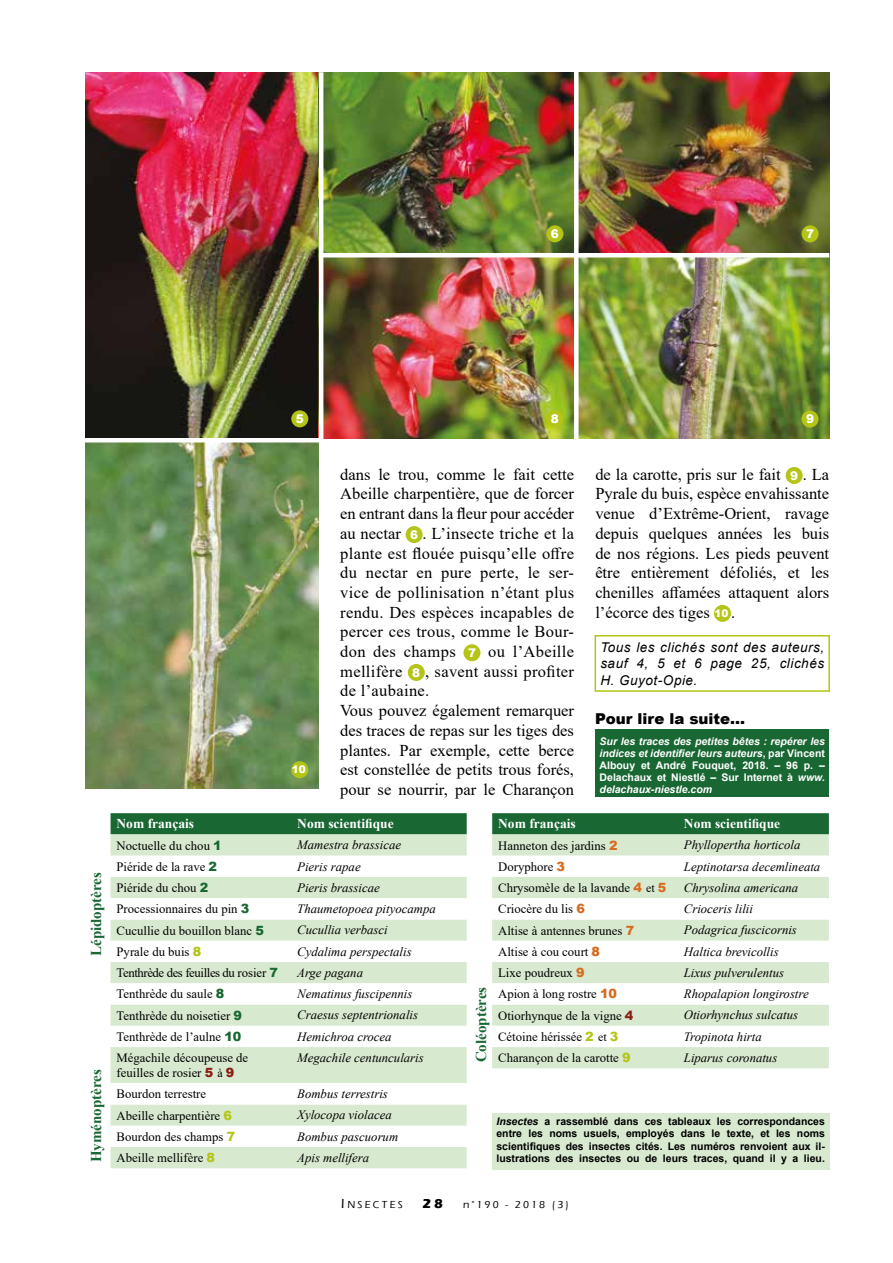
<style>
.page{position:relative;width:893px;height:1263px;background:#fff}
.page>*{position:absolute;margin:0;border:0;box-sizing:border-box;transform-origin:0 0}
.t1{font:16.5px/19.6px "Times New Roman";color:#000}
.t2{font:700 15px "Times New Roman";color:#196733}
.t3{font:900 15px "Arial";color:#000}
.t4{font:italic 13.5px/16.2px "Arial";letter-spacing:.04em;color:#000;text-align:justify}
.t5{font:700 13.5px "Times New Roman";color:#fff}
.t6{font:12.75px/15.3px "Times New Roman";color:#000}
.t7{font:italic 12.75px "Times New Roman";color:#000}
.t8{font:12.75px "Times New Roman";letter-spacing:-.03em;color:#000}
.t9{font:900 12px "Arial";color:#fff}
.t10{font:700 10.5px/12.6px "Arial";color:#000;text-align:justify}
.t11{font:italic 700 10.5px/12px "Arial";color:#fff;text-align:justify}
.t12{font:500 10.5px "Eras ITC";letter-spacing:.2em;color:#000}
.t13{font:900 10.5px "Arial";color:#fff}
.s1{font-family:"Arial";font-weight:900;font-size:12px;color:#fff}
.s2{font-family:"Arial";font-weight:900;font-size:10.5px;color:#fff}
.s3{font-style:normal}
.s4{font-family:"Arial";font-weight:900;color:#196733}
.s5{font-family:"Arial";font-weight:900;color:#b4c518}
.s6{font-family:"Arial";font-weight:900;color:#891e12}
.s7{font-size:12px}
.s8{font-family:"Arial";font-weight:900;color:#d76b1f}
.s9{font-style:italic}
.s10{font-size:13.5px}
.s11{font-weight:700;font-size:13.5px}
</style>
<div class="page">
<div style="left:595px;top:729px;width:234px;height:68px;background:#196733"></div>
<img style="left:85px;top:72px;width:234px;height:717px">
<img style="left:323px;top:72px;width:506px;height:366px">
<div style="left:406px;top:526px;width:17px;height:17px;background:#b4c518;border-radius:50%"></div>
<div style="left:463px;top:644px;width:17px;height:17px;background:#b4c518;border-radius:50%"></div>
<div style="left:408px;top:664px;width:17px;height:17px;background:#b4c518;border-radius:50%"></div>
<div style="left:786px;top:467px;width:17px;height:17px;background:#b4c518;border-radius:50%"></div>
<div style="left:714px;top:605px;width:17px;height:17px;background:#b4c518;border-radius:50%"></div>
<hr style="left:319px;top:253px;width:510px;height:4px;background:#fff">
<div style="left:574px;top:68px;width:5px;height:376px;background:#fff"></div>
<hr style="left:85px;top:438px;width:236px;height:4px;background:#fff">
<div style="left:801px;top:225px;width:18px;height:17px;background:#b4c518;border-radius:50%"></div>
<div style="left:546px;top:410px;width:17px;height:17px;background:#b4c518;border-radius:50%"></div>
<div style="left:801px;top:410px;width:18px;height:18px;background:#b4c518;border-radius:50%"></div>
<div style="left:291px;top:761px;width:17px;height:17px;background:#b4c518;border-radius:50%"></div>
<div style="left:291px;top:410px;width:17px;height:17px;background:#b4c518;border-radius:50%"></div>
<div style="left:546px;top:225px;width:17px;height:17px;background:#b4c518;border-radius:50%"></div>
<div style="left:595px;top:635px;width:235px;height:57px;border:2px solid #b4c518"></div>
<div style="left:111px;top:813px;width:356px;height:21px;background:#196733"></div>
<div style="left:111px;top:834px;width:356px;height:334px;background:#d7e9cf"></div>
<svg style="left:111px;top:856px;width:356px;height:291px"></svg>
<div style="left:492px;top:813px;width:337px;height:21px;background:#196733"></div>
<div style="left:492px;top:834px;width:337px;height:234px;background:#d7e9cf"></div>
<svg style="left:492px;top:856px;width:337px;height:191px"></svg>
<div style="left:492px;top:1113px;width:337px;height:56px;background:#d7e9cf"></div>
<p class="t9" style="left:551px;top:225px;width:10px">6</p>
<p class="t9" style="left:806px;top:225px;width:10px">7</p>
<p class="t9" style="left:296px;top:410px;width:10px">5</p>
<p class="t9" style="left:551px;top:410px;width:10px">8</p>
<p class="t9" style="left:806px;top:410px;width:10px">9</p>
<p class="t2" style="left:85px;top:956px;width:85px;rotate:-90deg">Lépidoptères</p>
<p class="t2" style="left:85px;top:1162px;width:95px;rotate:-90deg">Hyménoptères</p>
<p class="t13" style="left:292px;top:762px;width:16px">10</p>
<p class="t1" style="left:340px;top:464px;width:235px">dans le trou, comme le fait cette<br>Abeille charpentière, que de forcer en entrant dans la fleur pour accéder au nectar <span class="s1">6</span> . L’insecte triche et la plante est flouée puisqu’elle offre du nectar en pure perte, le ser&shy;vice de pollinisation n’étant plus rendu. Des espèces incapables de percer ces trous, comme le Bour&shy;don des champs <span class="s1">7</span> ou l’Abeille mellifère <span class="s1">8</span> , savent aussi profiter de l’aubaine.<br>Vous pouvez également remarquer des traces de repas sur les tiges des plantes. Par exemple, cette berce est constellée de petits trous forés, pour se nourrir, par le Charançon</p>
<p class="t1" style="left:595px;top:464px;width:235px;text-align:justify">de la carotte, pris sur le fait <span class="s1">9</span> . La Pyrale du buis, espèce envahissante venue d’Extrême-Orient, ravage depuis quelques années les buis de nos régions. Les pieds peuvent être entièrement défoliés, et les chenilles affamées attaquent alors l’écorce des tiges <span class="s2">10</span> .</p>
<p class="t4" style="left:600px;top:639px;width:225px">Tous les clichés sont des auteurs, sauf 4, 5 et 6 page 25, clichés H. Guyot-Opie.</p>
<p class="t3" style="left:595px;top:708px;width:151px">Pour lire la suite...</p>
<p class="t11" style="left:600px;top:735px;width:227px">Sur les traces des petites bêtes : repérer les indices et identifier leurs auteurs<span class="s3">, par Vincent Albouy et André Fouquet, 2018. – 96 p. – Delachaux et Niestlé – Sur Internet à</span> www. delachaux-niestle.com</p>
<p class="t5" style="left:117px;top:814px;width:79px">Nom français</p>
<p class="t5" style="left:297px;top:814px;width:98px">Nom scientifique</p>
<p class="t6" style="left:117px;top:837px;width:107px">Noctuelle du chou <span class="s4">1</span></p>
<p class="t7" style="left:297px;top:836px;width:105px">Mamestra brassicae</p>
<p class="t6" style="left:117px;top:858px;width:102px">Piéride de la rave <span class="s4">2</span></p>
<p class="t7" style="left:297px;top:857px;width:65px">Pieris rapae</p>
<p class="t6" style="left:117px;top:880px;width:93px">Piéride du chou <span class="s4">2</span></p>
<p class="t7" style="left:297px;top:879px;width:84px">Pieris brassicae</p>
<p class="t6" style="left:117px;top:901px;width:134px">Processionnaires du pin <span class="s4">3</span></p>
<p class="t7" style="left:297px;top:900px;width:140px">Thaumetopoea pityocampa</p>
<p class="t6" style="left:117px;top:922px;width:149px">Cucullie du bouillon blanc <span class="s4">5</span></p>
<p class="t7" style="left:297px;top:921px;width:92px">Cucullia verbasci</p>
<p class="t6" style="left:117px;top:943px;width:86px">Pyrale du buis <span class="s5">8</span></p>
<p class="t7" style="left:297px;top:942px;width:116px">Cydalima perspectalis</p>
<p class="t8" style="left:117px;top:964px;width:163px">Tenthrède des feuilles du rosier <span class="s4">7</span></p>
<p class="t7" style="left:297px;top:964px;width:67px">Arge pagana</p>
<p class="t6" style="left:117px;top:986px;width:109px">Tenthrède du saule <span class="s4">8</span></p>
<p class="t7" style="left:297px;top:985px;width:117px">Nematinus fuscipennis</p>
<p class="t6" style="left:117px;top:1007px;width:127px">Tenthrède du noisetier <span class="s4">9</span></p>
<p class="t7" style="left:297px;top:1006px;width:122px">Craesus septentrionalis</p>
<p class="t6" style="left:117px;top:1029px;width:126px">Tenthrède de l’aulne <span class="s4">10</span></p>
<p class="t7" style="left:297px;top:1028px;width:96px">Hemichroa crocea</p>
<p class="t6" style="left:117px;top:1049px;width:133px">Mégachile découpeuse de feuilles de rosier <span class="s6">5</span> <span class="s7">à</span> <span class="s6">9</span></p>
<p class="t7" style="left:297px;top:1049px;width:128px">Megachile centuncularis</p>
<p class="t6" style="left:117px;top:1086px;width:91px">Bourdon terrestre</p>
<p class="t7" style="left:297px;top:1085px;width:92px">Bombus terrestris</p>
<p class="t6" style="left:117px;top:1107px;width:117px">Abeille charpentière <span class="s5">6</span></p>
<p class="t7" style="left:297px;top:1106px;width:96px">Xylocopa violacea</p>
<p class="t6" style="left:117px;top:1128px;width:120px">Bourdon des champs <span class="s5">7</span></p>
<p class="t7" style="left:297px;top:1127px;width:102px">Bombus pascuorum</p>
<p class="t6" style="left:117px;top:1150px;width:100px">Abeille mellifère <span class="s5">8</span></p>
<p class="t7" style="left:297px;top:1149px;width:73px">Apis mellifera</p>
<p class="t2" style="left:470px;top:1062px;width:77px;rotate:-90deg">Coléoptères</p>
<p class="t5" style="left:498px;top:814px;width:79px">Nom français</p>
<p class="t5" style="left:684px;top:814px;width:98px">Nom scientifique</p>
<p class="t6" style="left:498px;top:837px;width:121px">Hanneton des jardins <span class="s8">2</span></p>
<p class="t7" style="left:684px;top:836px;width:118px">Phyllopertha horticola</p>
<p class="t6" style="left:498px;top:858px;width:68px">Doryphore <span class="s8">3</span></p>
<p class="t7" style="left:684px;top:857px;width:138px">Leptinotarsa decemlineata</p>
<p class="t6" style="left:498px;top:880px;width:170px">Chrysomèle de la lavande <span class="s8">4</span> <span class="s7">et</span> <span class="s8">5</span></p>
<p class="t7" style="left:684px;top:879px;width:116px">Chrysolina americana</p>
<p class="t6" style="left:498px;top:901px;width:88px">Criocère du lis <span class="s8">6</span></p>
<p class="t7" style="left:684px;top:900px;width:71px">Crioceris lilii</p>
<p class="t6" style="left:498px;top:922px;width:137px">Altise à antennes brunes <span class="s8">7</span></p>
<p class="t7" style="left:684px;top:921px;width:114px">Podagrica fuscicornis</p>
<p class="t6" style="left:498px;top:943px;width:103px">Altise à cou court <span class="s8">8</span></p>
<p class="t7" style="left:684px;top:942px;width:96px">Haltica brevicollis</p>
<p class="t6" style="left:498px;top:965px;width:88px">Lixe poudreux <span class="s8">9</span></p>
<p class="t7" style="left:684px;top:964px;width:102px">Lixus pulverulentus</p>
<p class="t6" style="left:498px;top:986px;width:120px">Apion à long rostre <span class="s8">10</span></p>
<p class="t7" style="left:684px;top:985px;width:126px">Rhopalapion longirostre</p>
<p class="t6" style="left:498px;top:1007px;width:137px">Otiorhynque de la vigne <span class="s6">4</span></p>
<p class="t7" style="left:684px;top:1006px;width:116px">Otiorhynchus sulcatus</p>
<p class="t6" style="left:498px;top:1029px;width:122px">Cétoine hérissée <span class="s5">2</span> <span class="s7">et</span> <span class="s5">3</span></p>
<p class="t7" style="left:684px;top:1027px;width:79px">Tropinota hirta</p>
<p class="t6" style="left:498px;top:1050px;width:134px">Charançon de la carotte <span class="s5">9</span></p>
<p class="t7" style="left:684px;top:1049px;width:95px">Liparus coronatus</p>
<p class="t10" style="left:496px;top:1115px;width:330px"><span class="s9">Insectes</span> a rassemblé dans ces tableaux les correspondances entre les noms usuels, employés dans le texte, et les noms scientifiques des insectes cités. Les numéros renvoient aux il&shy;lustrations des insectes ou de leurs traces, quand il y a lieu.</p>
<p class="t12" style="left:341px;top:1199px;width:229px"><span class="s10">I</span>NSECTES <span class="s11">28</span> n°190 - 2018 (3)</p>
</div>
